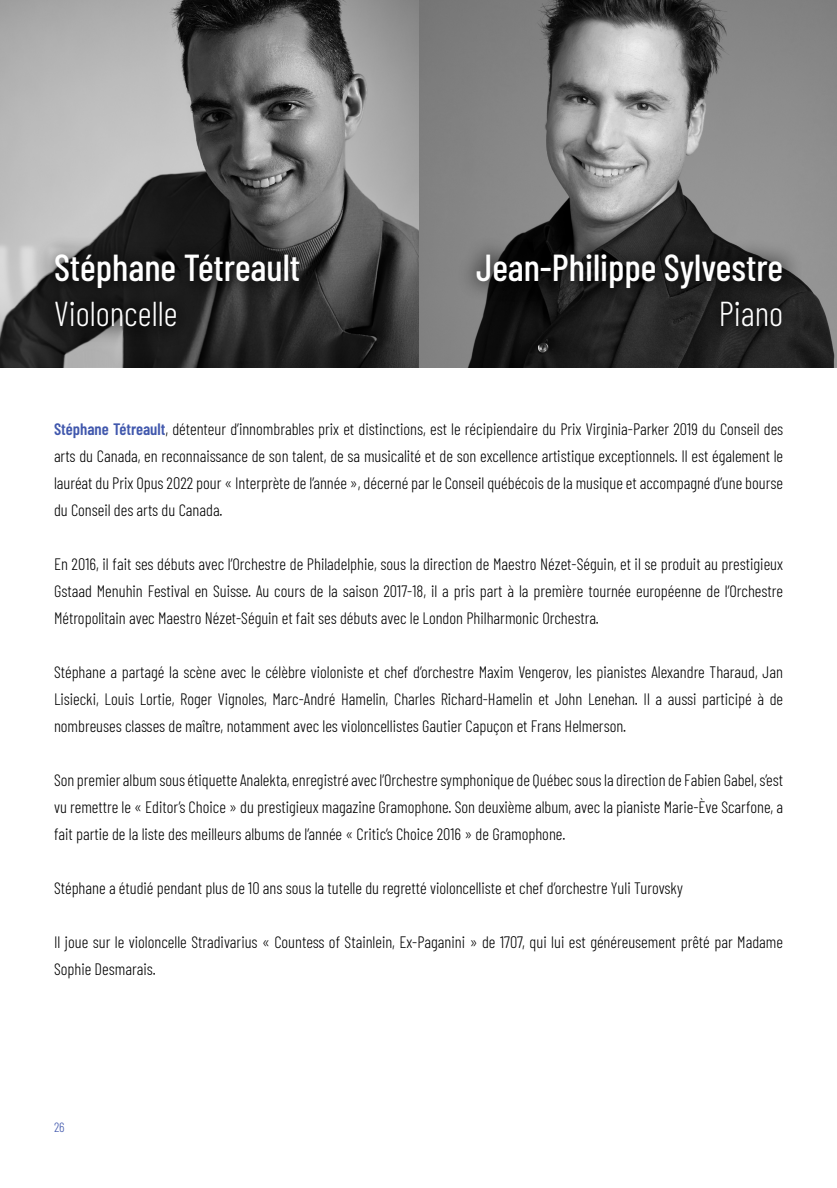
<style>
.page{position:relative;width:837px;height:1188px;background:#fff}
.page>*{position:absolute;margin:0;border:0;box-sizing:border-box;transform-origin:0 0}
.t1{font:500 37.5px "Barlow Condensed";color:#fff}
.t2{font:300 34.5px "Barlow Condensed";color:#fff}
.t3{font:300 16.5px/27px "Barlow Condensed";color:#000;text-align:justify}
.t4{font:300 13.5px "Barlow Condensed";color:#4158ad}
.s1{font-weight:600;color:#4158ad}
</style>
<div class="page">
<img style="left:0;top:0;width:837px;height:367px">
<div style="left:456px;top:233px;width:347px;height:115px;background:#000;opacity:.46"></div>
<div style="left:34px;top:233px;width:286px;height:115px;background:#000;opacity:.46"></div>
<h1 class="t1" style="left:54px;top:241px;width:248px">Stéphane Tétreault</h1>
<h2 class="t2" style="left:54px;top:289px;width:125px">Violoncelle</h2>
<h1 class="t1" style="left:476px;top:241px;width:309px">Jean-Philippe Sylvestre</h1>
<h2 class="t2" style="left:719px;top:289px;width:66px">Piano</h2>
<p class="t3" style="left:54px;top:414px;width:731px"><span class="s1">Stéphane Tétreault</span>, détenteur d’innombrables prix et distinctions, est le récipiendaire du Prix Virginia-Parker 2019 du Conseil des arts du Canada, en reconnaissance de son talent, de sa musicalité et de son excellence artistique exceptionnels. Il est également le lauréat du Prix Opus 2022 pour « Interprète de l’année », décerné par le Conseil québécois de la musique et accompagné d’une bourse du Conseil des arts du Canada.</p>
<p class="t3" style="left:54px;top:549px;width:731px">En 2016, il fait ses débuts avec l’Orchestre de Philadelphie, sous la direction de Maestro Nézet-Séguin, et il se produit au prestigieux Gstaad Menuhin Festival en Suisse. Au cours de la saison 2017-18, il a pris part à la première tournée européenne de l’Orchestre Métropolitain avec Maestro Nézet-Séguin et fait ses débuts avec le London Philharmonic Orchestra.</p>
<p class="t3" style="left:54px;top:657px;width:731px">Stéphane a partagé la scène avec le célèbre violoniste et chef d’orchestre Maxim Vengerov, les pianistes Alexandre Tharaud, Jan Lisiecki, Louis Lortie, Roger Vignoles, Marc-André Hamelin, Charles Richard-Hamelin et John Lenehan. Il a aussi participé à de nombreuses classes de maître, notamment avec les violoncellistes Gautier Capuçon et Frans Helmerson.</p>
<p class="t3" style="left:54px;top:765px;width:731px">Son premier album sous étiquette Analekta, enregistré avec l’Orchestre symphonique de Québec sous la direction de Fabien Gabel, s’est vu remettre le « Editor’s Choice » du prestigieux magazine Gramophone. Son deuxième album, avec la pianiste Marie-Ève Scarfone, a fait partie de la liste des meilleurs albums de l’année « Critic’s Choice 2016 » de Gramophone.</p>
<p class="t3" style="left:54px;top:873px;width:630px">Stéphane a étudié pendant plus de 10 ans sous la tutelle du regretté violoncelliste et chef d’orchestre Yuli Turovsky</p>
<p class="t3" style="left:54px;top:927px;width:731px">Il joue sur le violoncelle Stradivarius « Countess of Stainlein, Ex-Paganini » de 1707, qui lui est généreusement prêté par Madame<br>Sophie Desmarais.</p>
<p class="t4" style="left:54px;top:1118px;width:12px">26</p>
</div>
